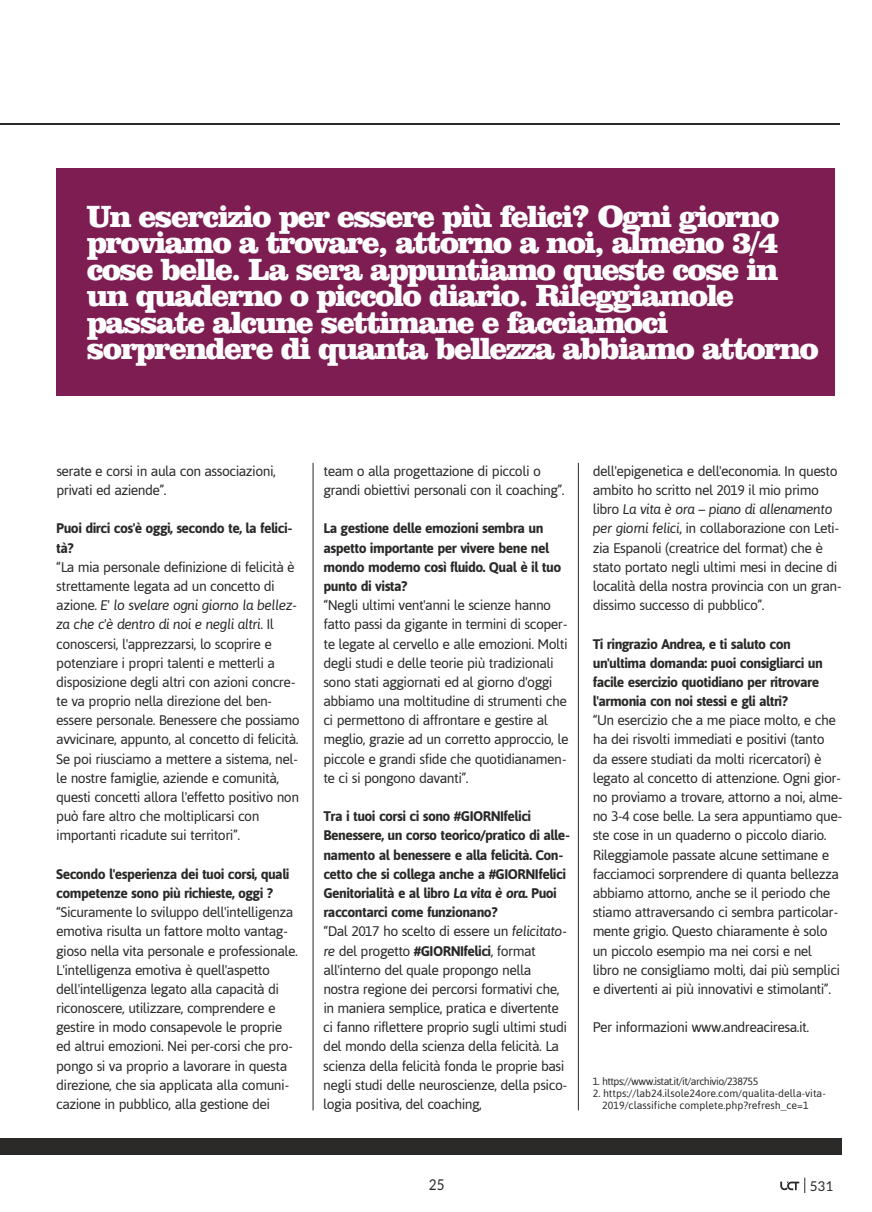
<style>
.page{position:relative;width:872px;height:1212px;background:#fff}
.page>*{position:absolute;margin:0;border:0;box-sizing:border-box;transform-origin:0 0}
.t1{font:900 31.5px/26.4px "Clarendon BT";letter-spacing:-.05em;color:#fefefe}
.t2{font:14.85px "Lato";color:#2b2a29;scale:.91 1}
.t3{font:13.95px/19.2px "Asap";letter-spacing:-.04em;color:#2b2a29}
.t4{font:700 13.95px/19.2px "Asap";letter-spacing:-.04em;color:#2b2a29}
.t5{font:13.5px "Lato";color:#2b2a29}
.t6{font:10.5px/12px "Asap";color:#2b2a29}
.t7{font:10.5px "Asap";letter-spacing:-.05em;color:#2b2a29}
.s1{font-style:italic}
.s2{font-weight:700}
.s3{font-weight:700;font-style:italic}
</style>
<div class="page">
<div style="left:57px;top:168px;width:777px;height:228px;background:#7e1d52"></div>
<svg style="left:780px;top:1178px;width:25px;height:15px"></svg>
<div style="left:0;top:1138px;width:841px;height:17px;background:#2b2a29"></div>
<hr style="left:0;top:124px;width:840px;height:1px;background:#2b2a29">
<hr style="left:313px;top:463px;width:1px;height:647px;background:#2b2a29">
<hr style="left:578px;top:463px;width:1px;height:647px;background:#2b2a29">
<p class="t1" style="left:87px;top:205px;width:733px">Un esercizio per essere più felici? Ogni giorno proviamo a trovare, attorno a noi, almeno 3/4 cose belle. La sera appuntiamo queste cose in un quaderno o piccolo diario. Rileggiamole passate alcune settimane e facciamoci sorprendere di quanta bellezza abbiamo attorno</p>
<p class="t3" style="left:56px;top:461px;width:221px">serate e corsi in aula con associazioni, privati ed aziende”.</p>
<p class="t4" style="left:56px;top:519px;width:237px">Puoi dirci cos'è oggi, secondo te, la felici&shy;tà?</p>
<p class="t3" style="left:56px;top:557px;width:245px">“La mia personale definizione di felicità è strettamente legata ad un concetto di azione. <span class="s1">E' lo svelare ogni giorno la bellez&shy;za che c'è dentro di noi e negli altri</span>. Il conoscersi, l'apprezzarsi, lo scoprire e potenziare i propri talenti e metterli a disposizione degli altri con azioni concre&shy;te va proprio nella direzione del ben&shy;essere personale. Benessere che possiamo avvicinare, appunto, al concetto di felicità.<br>Se poi riusciamo a mettere a sistema, nel&shy;le nostre famiglie, aziende e comunità, questi concetti allora l'effetto positivo non può fare altro che moltiplicarsi con importanti ricadute sui territori”.</p>
<p class="t4" style="left:56px;top:864px;width:235px">Secondo l'esperienza dei tuoi corsi, quali competenze sono più richieste, oggi ?</p>
<p class="t3" style="left:56px;top:902px;width:243px">“Sicuramente lo sviluppo dell'intelligenza emotiva risulta un fattore molto vantag&shy;gioso nella vita personale e professionale.<br>L'intelligenza emotiva è quell'aspetto dell'intelligenza legato alla capacità di riconoscere, utilizzare, comprendere e gestire in modo consapevole le proprie ed altrui emozioni. Nei per-corsi che pro&shy;pongo si va proprio a lavorare in questa direzione, che sia applicata alla comuni&shy;cazione in pubblico, alla gestione dei</p>
<p class="t3" style="left:323px;top:461px;width:243px">team o alla progettazione di piccoli o grandi obiettivi personali con il coaching”.</p>
<p class="t4" style="left:323px;top:519px;width:239px">La gestione delle emozioni sembra un aspetto importante per vivere bene nel mondo moderno così fluido. Qual è il tuo punto di vista?</p>
<p class="t3" style="left:323px;top:595px;width:247px">“Negli ultimi vent'anni le scienze hanno fatto passi da gigante in termini di scoper&shy;te legate al cervello e alle emozioni. Molti degli studi e delle teorie più tradizionali sono stati aggiornati ed al giorno d'oggi abbiamo una moltitudine di strumenti che ci permettono di affrontare e gestire al meglio, grazie ad un corretto approccio, le piccole e grandi sfide che quotidianamen&shy;te ci si pongono davanti”.</p>
<p class="t3" style="left:323px;top:806px;width:248px"><span class="s2">Tra i tuoi corsi ci sono #GIORNIfelici Benessere, un corso teorico/pratico di alle&shy;namento al benessere e alla felicità. Con&shy;cetto che si collega anche a #GIORNIfelici Genitorialità e al libro</span> <span class="s3">La vita è ora</span><span class="s2">. Puoi raccontarci come funzionano?<br></span>“Dal 2017 ho scelto di essere un <span class="s1">felicitato&shy;re</span> del progetto <span class="s2">#GIORNIfelici</span>, format all'interno del quale propongo nella nostra regione dei percorsi formativi che, in maniera semplice, pratica e divertente ci fanno riflettere proprio sugli ultimi studi del mondo della scienza della felicità. La scienza della felicità fonda le proprie basi negli studi delle neuroscienze, della psico&shy;logia positiva, del coaching,</p>
<p class="t3" style="left:593px;top:461px;width:250px">dell'epigenetica e dell'economia. In questo ambito ho scritto nel 2019 il mio primo libro <span class="s1">La vita è ora – piano di allenamento per giorni felici</span>, in collaborazione con Leti&shy;zia Espanoli (creatrice del format) che è stato portato negli ultimi mesi in decine di località della nostra provincia con un gran&shy;dissimo successo di pubblico”.</p>
<p class="t4" style="left:593px;top:634px;width:231px">Ti ringrazio Andrea, e ti saluto con un'ultima domanda: puoi consigliarci un facile esercizio quotidiano per ritrovare l'armonia con noi stessi e gli altri?</p>
<p class="t3" style="left:592px;top:711px;width:251px">“Un esercizio che a me piace molto, e che ha dei risvolti immediati e positivi (tanto da essere studiati da molti ricercatori) è legato al concetto di attenzione. Ogni gior&shy;no proviamo a trovare, attorno a noi, alme&shy;no 3-4 cose belle. La sera appuntiamo que&shy;ste cose in un quaderno o piccolo diario.<br>Rileggiamole passate alcune settimane e facciamoci sorprendere di quanta bellezza abbiamo attorno, anche se il periodo che stiamo attraversando ci sembra particolar&shy;mente grigio. Questo chiaramente è solo un piccolo esempio ma nei corsi e nel<br>libro ne consigliamo molti, dai più semplici e divertenti ai più innovativi e stimolanti”.</p>
<p class="t3" style="left:592px;top:1018px;width:218px">Per informazioni www.andreaciresa.it.</p>
<p class="t7" style="left:593px;top:1075px;width:167px">1. https://www.istat.it/it/archivio/238755</p>
<p class="t6" style="left:602px;top:1087px;width:225px;text-indent:-9px">2. https://lab24.ilsole24ore.com/qualita-della-vita-<br>2019/classifiche complete.php?refresh_ce=1</p>
<p class="t2" style="left:429px;top:1178px;width:19px">25</p>
<p class="t5" style="left:809px;top:1180px;width:25px">531</p>
</div>
